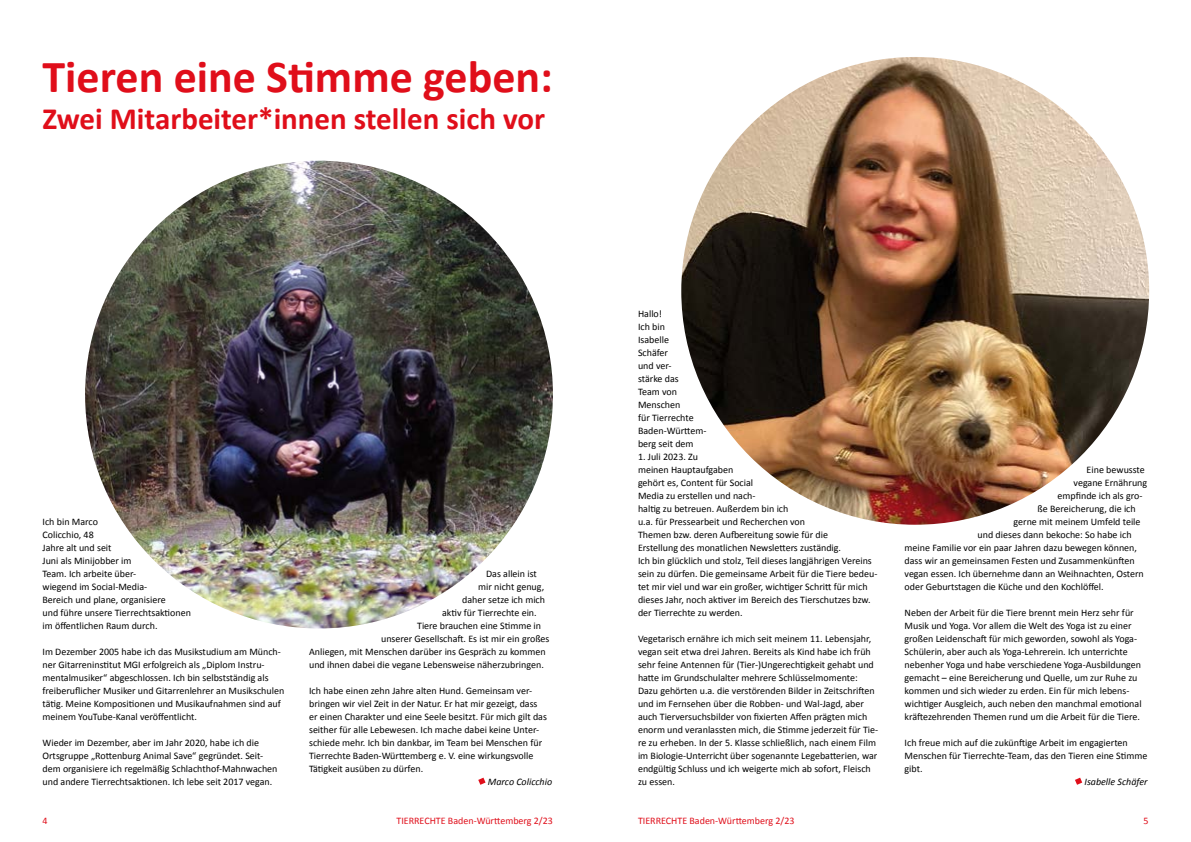
<style>
.page{position:relative;width:1191px;height:842px;background:#fff}
.page>*{position:absolute;margin:0;border:0;box-sizing:border-box;transform-origin:0 0}
.t1{font:700 46px "Calibri";color:#e00e1a}
.t2{font:700 31px "Calibri";color:#e00e1a}
.t3{font:10px/13px "Calibri";color:#000}
.t4{font:10px "Calibri";color:#e00e1a}
.t5{font:italic 10px "Calibri";color:#000}
</style>
<div class="page">
<img style="left:85px;top:161px;width:468px;height:467px;border-radius:234px">
<img style="left:681px;top:57px;width:468px;height:468px;border-radius:234px">
<svg style="left:1075px;top:778px;width:7px;height:7px"></svg>
<svg style="left:478px;top:778px;width:7px;height:7px"></svg>
<h1 class="t1" style="left:43px;top:44px;width:512px">Tieren eine Stimme geben:</h1>
<h2 class="t2" style="left:43px;top:97px;width:504px">Zwei Mitarbeiter*innen stellen sich vor</h2>
<p class="t3" style="left:43px;top:514px;width:150px">Ich bin Marco<br>Colicchio, 48<br>Jahre alt und seit<br>Juni als Minijobber im<br>Team. Ich arbeite über-<br>wiegend im Social-Media-<br>Bereich und plane, organisiere<br>und führe unsere Tierrechtsaktionen im öffentlichen Raum durch.</p>
<p class="t3" style="left:43px;top:644px;width:243px">Im Dezember 2005 habe ich das Musikstudium am Münch&shy;ner Gitarreninstitut MGI erfolgreich als „Diplom Instru&shy;mentalmusiker“ abgeschlossen. Ich bin selbstständig als freiberuflicher Musiker und Gitarrenlehrer an Musikschulen tätig. Meine Kompositionen und Musikaufnahmen sind auf meinem YouTube-Kanal veröffentlicht.</p>
<p class="t3" style="left:43px;top:735px;width:236px">Wieder im Dezember, aber im Jahr 2020, habe ich die Ortsgruppe „Rottenburg Animal Save“ gegründet. Seit&shy;dem organisiere ich regelmäßig Schlachthof-Mahnwachen und andere Tierrechtsaktionen. Ich lebe seit 2017 vegan.</p>
<p class="t3" style="left:486px;top:566px;width:52px">Das allein ist</p>
<p class="t3" style="left:478px;top:579px;width:68px">mir nicht genug,</p>
<p class="t3" style="left:462px;top:592px;width:84px">daher setze ich mich</p>
<p class="t3" style="left:442px;top:605px;width:96px">aktiv für Tierrechte ein.</p>
<p class="t3" style="left:417px;top:618px;width:125px">Tiere brauchen eine Stimme in</p>
<p class="t3" style="left:381px;top:631px;width:170px">unserer Gesellschaft. Es ist mir ein großes</p>
<p class="t3" style="left:309px;top:644px;width:238px">Anliegen, mit Menschen darüber ins Gespräch zu kommen</p>
<p class="t3" style="left:309px;top:657px;width:236px">und ihnen dabei die vegane Lebensweise näherzubringen.</p>
<p class="t3" style="left:309px;top:683px;width:239px">Ich habe einen zehn Jahre alten Hund. Gemeinsam ver&shy;bringen wir viel Zeit in der Natur. Er hat mir gezeigt, dass er einen Charakter und eine Seele besitzt. Für mich gilt das seither für alle Lebewesen. Ich mache dabei keine Unter&shy;schiede mehr. Ich bin dankbar, im Team bei Menschen für Tierrechte Baden-Württemberg e. V. eine wirkungsvolle Tätigkeit ausüben zu dürfen.</p>
<p class="t5" style="left:488px;top:775px;width:66px">Marco Colicchio</p>
<p class="t3" style="left:638px;top:306px;width:70px">Hallo!<br>Ich bin<br>Isabelle<br>Schäfer<br>und ver-<br>stärke das<br>Team von<br>Menschen<br>für Tierrechte<br>Baden-Württem&shy;berg seit dem</p>
<p class="t3" style="left:638px;top:449px;width:241px">1. Juli 2023. Zu<br>meinen Hauptaufgaben<br>gehört es, Content für Social<br>Media zu erstellen und nach-<br>haltig zu betreuen. Außerdem bin ich<br>u.a. für Pressearbeit und Recherchen von<br>Themen bzw. deren Aufbereitung sowie für die<br>Erstellung des monatlichen Newsletters zuständig.<br>Ich bin glücklich und stolz, Teil dieses langjährigen Vereins sein zu dürfen. Die gemeinsame Arbeit für die Tiere bedeu&shy;tet mir viel und war ein großer, wichtiger Schritt für mich dieses Jahr, noch aktiver im Bereich des Tierschutzes bzw. der Tierrechte zu werden.</p>
<p class="t3" style="left:638px;top:631px;width:242px">Vegetarisch ernähre ich mich seit meinem 11. Lebensjahr, vegan seit etwa drei Jahren. Bereits als Kind habe ich früh sehr feine Antennen für (Tier-)Ungerechtigkeit gehabt und hatte im Grundschulalter mehrere Schlüsselmomente:<br>Dazu gehörten u.a. die verstörenden Bilder in Zeitschriften und im Fernsehen über die Robben- und Wal-Jagd, aber auch Tierversuchsbilder von fixierten Affen prägten mich enorm und veranlassten mich, die Stimme jederzeit für Tie&shy;re zu erheben. In der 5. Klasse schließlich, nach einem Film im Biologie-Unterricht über sogenannte Legebatterien, war endgültig Schluss und ich weigerte mich ab sofort, Fleisch zu essen.</p>
<p class="t4" style="left:43px;top:814px;width:7px">4</p>
<p class="t4" style="left:396px;top:814px;width:158px">TIERRECHTE Baden-Württemberg 2/23</p>
<p class="t4" style="left:638px;top:814px;width:158px">TIERRECHTE Baden-Württemberg 2/23</p>
<p class="t3" style="left:1086px;top:462px;width:60px">Eine bewusste</p>
<p class="t3" style="left:1073px;top:475px;width:75px">vegane Ernährung</p>
<p class="t3" style="left:1057px;top:488px;width:86px">empfinde ich als gro-</p>
<p class="t3" style="left:1037px;top:501px;width:100px">ße Bereicherung, die ich</p>
<p class="t3" style="left:1013px;top:514px;width:128px">gerne mit meinem Umfeld teile</p>
<p class="t3" style="left:977px;top:527px;width:155px">und dieses dann bekoche: So habe ich</p>
<p class="t3" style="left:904px;top:540px;width:234px">meine Familie vor ein paar Jahren dazu bewegen können,</p>
<p class="t3" style="left:904px;top:553px;width:232px">dass wir an gemeinsamen Festen und Zusammenkünften</p>
<p class="t3" style="left:904px;top:566px;width:241px">vegan essen. Ich übernehme dann an Weihnachten, Ostern</p>
<p class="t3" style="left:904px;top:579px;width:201px">oder Geburtstagen die Küche und den Kochlöffel.</p>
<p class="t3" style="left:904px;top:605px;width:238px">Neben der Arbeit für die Tiere brennt mein Herz sehr für Musik und Yoga. Vor allem die Welt des Yoga ist zu einer großen Leidenschaft für mich geworden, sowohl als Yoga-Schülerin, aber auch als Yoga-Lehrerein. Ich unterrichte nebenher Yoga und habe verschiedene Yoga-Ausbildungen gemacht – eine Bereicherung und Quelle, um zur Ruhe zu kommen und sich wieder zu erden. Ein für mich lebens&shy;wichtiger Ausgleich, auch neben den manchmal emotional kräftezehrenden Themen rund um die Arbeit für die Tiere.</p>
<p class="t3" style="left:904px;top:735px;width:244px">Ich freue mich auf die zukünftige Arbeit im engagierten<br>Menschen für Tierrechte-Team, das den Tieren eine Stimme gibt.</p>
<p class="t5" style="left:1084px;top:775px;width:65px">Isabelle Schäfer</p>
<p class="t4" style="left:1143px;top:814px;width:7px">5</p>
</div>
